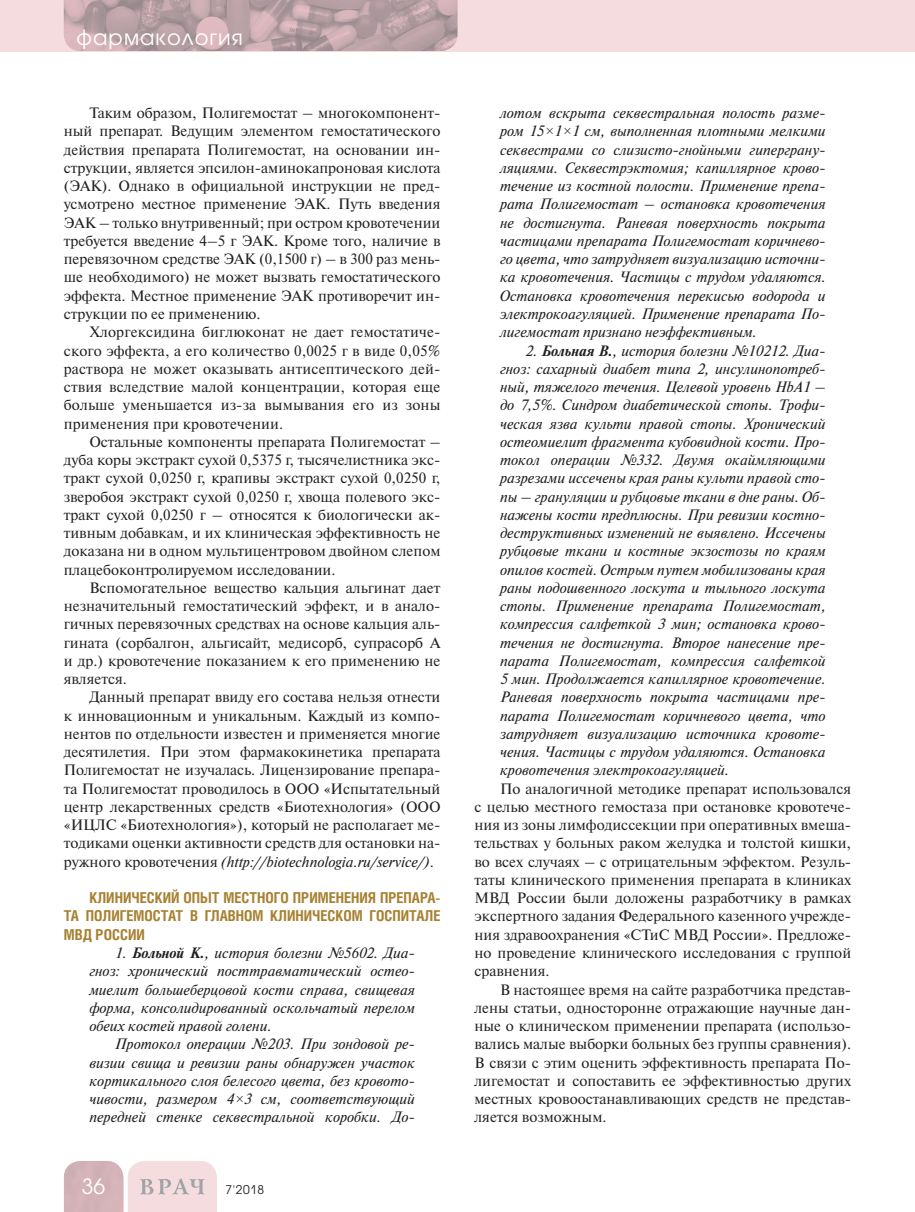
<style>
.page{position:relative;width:915px;height:1212px;background:#fff}
.page>*{position:absolute;margin:0;border:0;box-sizing:border-box;transform-origin:0 0}
.t1{font:21px "Avant Garde Gothic C";letter-spacing:.05em;color:#fff}
.t2{font:15px/18.3px "Newton C";color:#231f20;text-align:justify}
.t3{font:italic 15px/18.3px "Newton C";color:#231f20;text-align:justify}
.t4{font:700 15px/18.3px "Helios Cond";color:#a78131;text-align:justify}
.t5{font:12px "Avant Garde Gothic C";color:#231f20}
.s1{font-style:italic}
.s2{font-weight:700}
.s3{font-family:"Times New Roman"}
</style>
<div class="page">
<div style="left:0;top:0;width:914px;height:51px;background:#f5dddf"></div>
<svg style="left:64px;top:1161px;width:153px;height:51px"></svg>
<img style="left:64px;top:0;width:393px;height:51px">
<h1 class="t1" style="left:77px;top:27px;width:168px">фармакология</h1>
<p class="t2" style="left:64px;top:105px;width:378px;text-indent:26px">Таким образом, Полигемостат – многокомпонент&shy;ный препарат. Ведущим элементом гемостатического действия препарата Полигемостат, на основании ин&shy;струкции, является эпсилон-аминокапроновая кислота (ЭАК). Однако в официальной инструкции не пред&shy;усмотрено местное применение ЭАК. Путь введения ЭАК – только внутривенный; при остром кровотечении требуется введение 4–5 г ЭАК. Кроме того, наличие в перевязочном средстве ЭАК (0,1500 г) – в 300 раз мень&shy;ше необходимого) не может вызвать гемостатического эффекта. Местное применение ЭАК противоречит ин&shy;струкции по ее применению.</p>
<p class="t2" style="left:64px;top:324px;width:378px;text-indent:26px">Хлоргексидина биглюконат не дает гемостатиче&shy;ского эффекта, а его количество 0,0025 г в виде 0,05% раствора не может оказывать антисептического дей&shy;ствия вследствие малой концентрации, которая еще больше уменьшается из-за вымывания его из зоны применения при кровотечении.</p>
<p class="t2" style="left:64px;top:434px;width:378px;text-indent:26px">Остальные компоненты препарата Полигемостат – дуба коры экстракт сухой 0,5375 г, тысячелистника экс&shy;тракт сухой 0,0250 г, крапивы экстракт сухой 0,0250 г, зверобоя экстракт сухой 0,0250 г, хвоща полевого экс&shy;тракт сухой 0,0250 г – относятся к биологически ак&shy;тивным добавкам, и их клиническая эффективность не доказана ни в одном мультицентровом двойном слепом плацебоконтролируемом исследовании.</p>
<p class="t2" style="left:64px;top:580px;width:378px;text-indent:26px">Вспомогательное вещество кальция альгинат дает незначительный гемостатический эффект, и в анало&shy;гичных перевязочных средствах на основе кальция аль&shy;гината (сорбалгон, альгисайт, медисорб, супрасорб А и др.) кровотечение показанием к его применению не является.</p>
<p class="t2" style="left:64px;top:690px;width:378px;text-indent:26px">Данный препарат ввиду его состава нельзя отнести к инновационным и уникальным. Каждый из компо&shy;нентов по отдельности известен и применяется многие десятилетия. При этом фармакокинетика препарата Полигемостат не изучалась. Лицензирование препара&shy;та Полигемостат проводилось в ООО «Испытательный центр лекарственных средств «Биотехнология» (ООО «ИЦЛС «Биотехнология»), который не располагает ме&shy;тодиками оценки активности средств для остановки на&shy;ружного кровотечения <span class="s1">(http://biotechnologia.ru/service/)</span>.</p>
<p class="t4" style="left:64px;top:890px;width:378px;text-indent:26px">КЛИНИЧЕСКИЙ ОПЫТ МЕСТНОГО ПРИМЕНЕНИЯ ПРЕПАРА-ТА ПОЛИГЕМОСТАТ В ГЛАВНОМ КЛИНИЧЕСКОМ ГОСПИТАЛЕ МВД РОССИИ</p>
<p class="t3" style="left:89px;top:945px;width:327px;text-indent:26px">1. <span class="s2">Больной К.</span>, история болезни №5602. Диа&shy;гноз: хронический посттравматический остео&shy;миелит большеберцовой кости справа, свищевая форма, консолидированный оскольчатый перелом обеих костей правой голени.</p>
<p class="t3" style="left:89px;top:1036px;width:327px;text-indent:26px">Протокол операции №203. При зондовой ре&shy;визии свища и ревизии раны обнаружен участок кортикального слоя белесого цвета, без кровото&shy;чивости, размером 4<span class="s3">×</span>3 см, соответствующий передней стенке секвестральной коробки. До-</p>
<h1 class="t1" style="left:82px;top:1177px;width:25px">36</h1>
<p class="t5" style="left:225px;top:1184px;width:40px">7'2018</p>
<p class="t3" style="left:500px;top:105px;width:327px">лотом вскрыта секвестральная полость разме&shy;ром 15<span class="s3">×</span>1<span class="s3">×</span>1 см, выполненная плотными мелкими секвестрами со слизисто-гнойными гиперграну&shy;ляциями. Секвестрэктомия; капиллярное крово&shy;течение из костной полости. Применение препа&shy;рата Полигемостат – остановка кровотечения не достигнута. Раневая поверхность покрыта частицами препарата Полигемостат коричнево&shy;го цвета, что затрудняет визуализацию источни&shy;ка кровотечения. Частицы с трудом удаляются.<br>Остановка кровотечения перекисью водорода и электрокоагуляцией. Применение препарата По&shy;лигемостат признано неэффективным.</p>
<p class="t3" style="left:500px;top:343px;width:327px;text-indent:26px">2. <span class="s2">Больная В.</span>, история болезни №10212. Диа&shy;гноз: сахарный диабет типа 2, инсулинопотреб&shy;ный, тяжелого течения. Целевой уровень HbA1 – до 7,5%. Синдром диабетической стопы. Трофи&shy;ческая язва культи правой стопы. Хронический остеомиелит фрагмента кубовидной кости. Про&shy;токол операции №332. Двумя окаймляющими разрезами иссечены края раны культи правой сто&shy;пы – грануляции и рубцовые ткани в дне раны. Об&shy;нажены кости предплюсны. При ревизии костно&shy;деструктивных изменений не выявлено. Иссечены рубцовые ткани и костные экзостозы по краям опилов костей. Острым путем мобилизованы края раны подошвенного лоскута и тыльного лоскута стопы. Применение препарата Полигемостат, компрессия салфеткой 3 мин; остановка крово&shy;течения не достигнута. Второе нанесение пре&shy;парата Полигемостат, компрессия салфеткой 5 мин. Продолжается капиллярное кровотечение.<br>Раневая поверхность покрыта частицами пре&shy;парата Полигемостат коричневого цвета, что затрудняет визуализацию источника кровоте&shy;чения. Частицы с трудом удаляются. Остановка кровотечения электрокоагуляцией.</p>
<p class="t2" style="left:474px;top:781px;width:378px;text-indent:26px">По аналогичной методике препарат использовался с целью местного гемостаза при остановке кровотече&shy;ния из зоны лимфодиссекции при оперативных вмеша&shy;тельствах у больных раком желудка и толстой кишки, во всех случаях – с отрицательным эффектом. Резуль&shy;таты клинического применения препарата в клиниках МВД России были доложены разработчику в рамках экспертного задания Федерального казенного учрежде&shy;ния здравоохранения «СТиС МВД России». Предложе&shy;но проведение клинического исследования с группой сравнения.</p>
<p class="t2" style="left:474px;top:982px;width:378px;text-indent:26px">В настоящее время на сайте разработчика представ&shy;лены статьи, односторонне отражающие научные дан&shy;ные о клиническом применении препарата (использо&shy;вались малые выборки больных без группы сравнения).<br>В связи с этим оценить эффективность препарата По&shy;лигемостат и сопоставить ее эффективностью других местных кровоостанавливающих средств не представ&shy;ляется возможным.</p>
</div>
